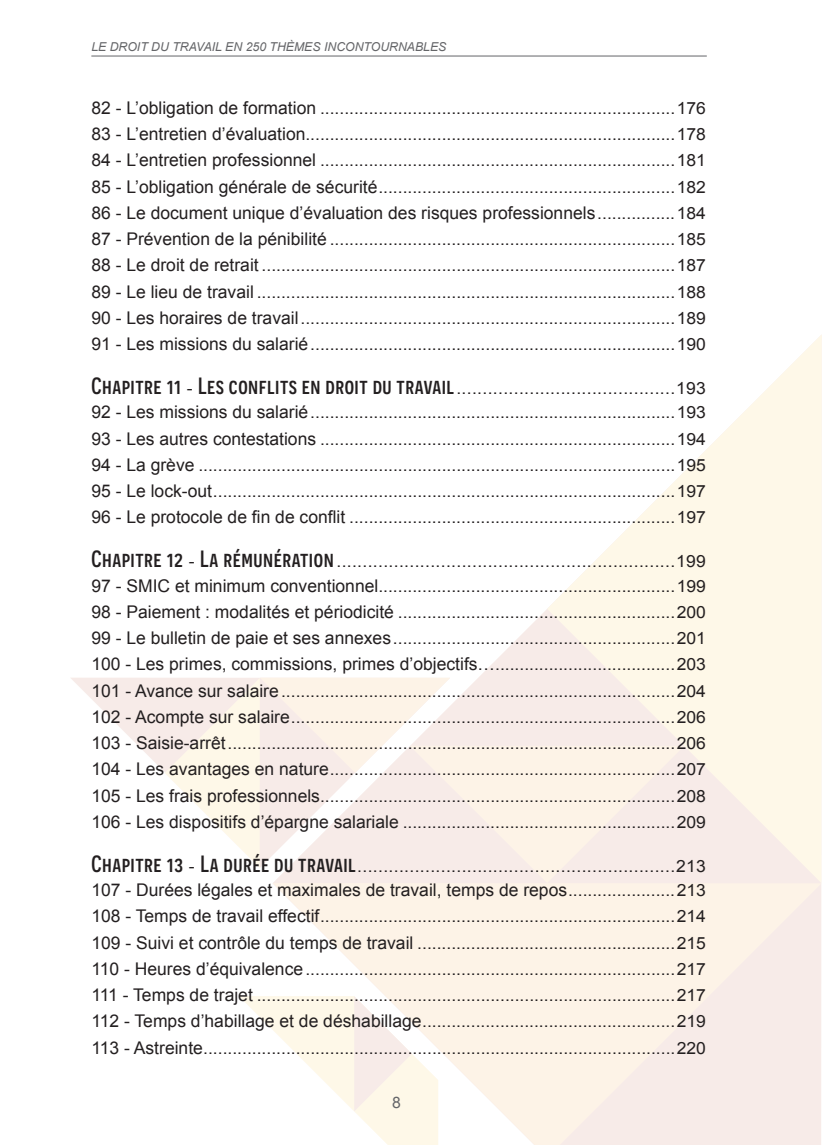
<style>
.page{position:relative;width:823px;height:1145px;background:#fff}
.page>*{position:absolute;margin:0;border:0;box-sizing:border-box;transform-origin:0 0}
.t1{font:17.5px "Arial";color:#231f20}
.t2{font:16.8px/26.2px "Arial";color:#231f20;text-align:justify;scale:1.04 1}
.t3{font:15.75px "Arial";color:#646568}
.t4{font:italic 12.25px "Arial";color:#646568}
.s1{font-size:17.5px}
.s2{font-size:16.8px}
.s3{font-family:"Novecentosanscondensed";font-weight:500;font-size:23.45px}
</style>
<div class="page">
<svg style="left:272px;top:609px;width:275px;height:69px"></svg>
<svg style="left:273px;top:883px;width:548px;height:262px;background:#fbf1e9"></svg>
<svg style="left:547px;top:335px;width:274px;height:548px;fill:#fef8e8"></svg>
<svg style="left:239px;top:996px;width:199px;height:149px"></svg>
<svg style="left:71px;top:678px;width:94px;height:94px"></svg>
<svg style="left:165px;top:678px;width:519px;height:205px;background:#faf0ea"></svg>
<hr style="left:91px;top:56px;width:615px;height:1px;background:#646568">
<p class="t4" style="left:91px;top:38px;width:356px">LE DROIT DU TRAVAIL EN 250 THÈMES INCONTOURNABLES</p>
<p class="t2" style="left:91px;top:95px;width:592px"><span class="s1">82 - L’obligation de formation</span> .........................................................................176<br><span class="s1">83 - L’entretien d’évaluation</span>............................................................................178<br><span class="s1">84 - L’entretien professionnel</span> .........................................................................181<br><span class="s1">85 - L’obligation générale de sécurité</span>.............................................................182</p>
<p class="t1" style="left:91px;top:201px;width:616px">86 - Le document unique d’évaluation des risques professionnels<span class="s2">................184</span></p>
<p class="t2" style="left:91px;top:226px;width:592px"><span class="s1">87 - Prévention de la pénibilité</span> .......................................................................185<br><span class="s1">88 - Le droit de retrait</span> .....................................................................................187<br><span class="s1">89 - Le lieu de travail</span> ......................................................................................188<br><span class="s1">90 - Les horaires de travail</span>.............................................................................189<br><span class="s1">91 - Les missions du salarié</span>...........................................................................190</p>
<p class="t2" style="left:91px;top:376px;width:592px;line-height:24.5px"><span class="s3">Chapitre 11</span> - <span class="s3">Les conflits en droit du travail</span>..........................................193<br><span class="s1">92 - Les missions du salarié</span>...........................................................................193</p>
<p class="t2" style="left:91px;top:426px;width:592px"><span class="s1">93 - Les autres contestations</span> .........................................................................194<br><span class="s1">94 - La grève</span> ..................................................................................................195<br><span class="s1">95 - Le lock-out</span>...............................................................................................197<br><span class="s1">96 - Le protocole de fin de conflit</span> ...................................................................197</p>
<p class="t2" style="left:91px;top:549px;width:592px;line-height:24.5px"><span class="s3">Chapitre 12</span> - <span class="s3">La rémunération</span> .................................................................199<br><span class="s1">97 - SMIC et minimum conventionnel</span>.............................................................199</p>
<p class="t2" style="left:91px;top:599px;width:592px"><span class="s1">98 - Paiement : modalités et périodicité</span> .........................................................200<br><span class="s1">99 - Le bulletin de paie et ses annexes</span>..........................................................201</p>
<p class="t1" style="left:91px;top:653px;width:616px">100 - Les primes, commissions, primes d’objectifs…<span class="s2">.....................................203</span></p>
<p class="t2" style="left:91px;top:678px;width:592px"><span class="s1">101 - Avance sur salaire</span>.................................................................................204<br><span class="s1">102 - Acompte sur salaire</span>...............................................................................206<br><span class="s1">103 - Saisie-arrêt</span>............................................................................................206<br><span class="s1">104 - Les avantages en nature</span>.......................................................................207<br><span class="s1">105 - Les frais professionnels</span>.........................................................................208<br><span class="s1">106 - Les dispositifs d’épargne salariale</span> ........................................................209</p>
<p class="t2" style="left:91px;top:853px;width:592px"><span class="s3">Chapitre 13</span> - <span class="s3">La durée du travail</span>.............................................................213</p>
<p class="t1" style="left:91px;top:879px;width:616px">107 - Durées légales et maximales de travail, temps de repos<span class="s2">......................213</span></p>
<p class="t2" style="left:91px;top:904px;width:592px"><span class="s1">108 - Temps de travail effectif</span>.........................................................................214<br><span class="s1">109 - Suivi et contrôle du temps de travail</span> .....................................................215<br><span class="s1">110 - Heures d’équivalence</span>............................................................................217<br><span class="s1">111 - Temps de trajet</span> ......................................................................................217<br><span class="s1">112 - Temps d’habillage et de déshabillage</span>....................................................219<br><span class="s1">113 - Astreinte</span>.................................................................................................220</p>
<p class="t3" style="left:392px;top:1092px;width:10px">8</p>
</div>
